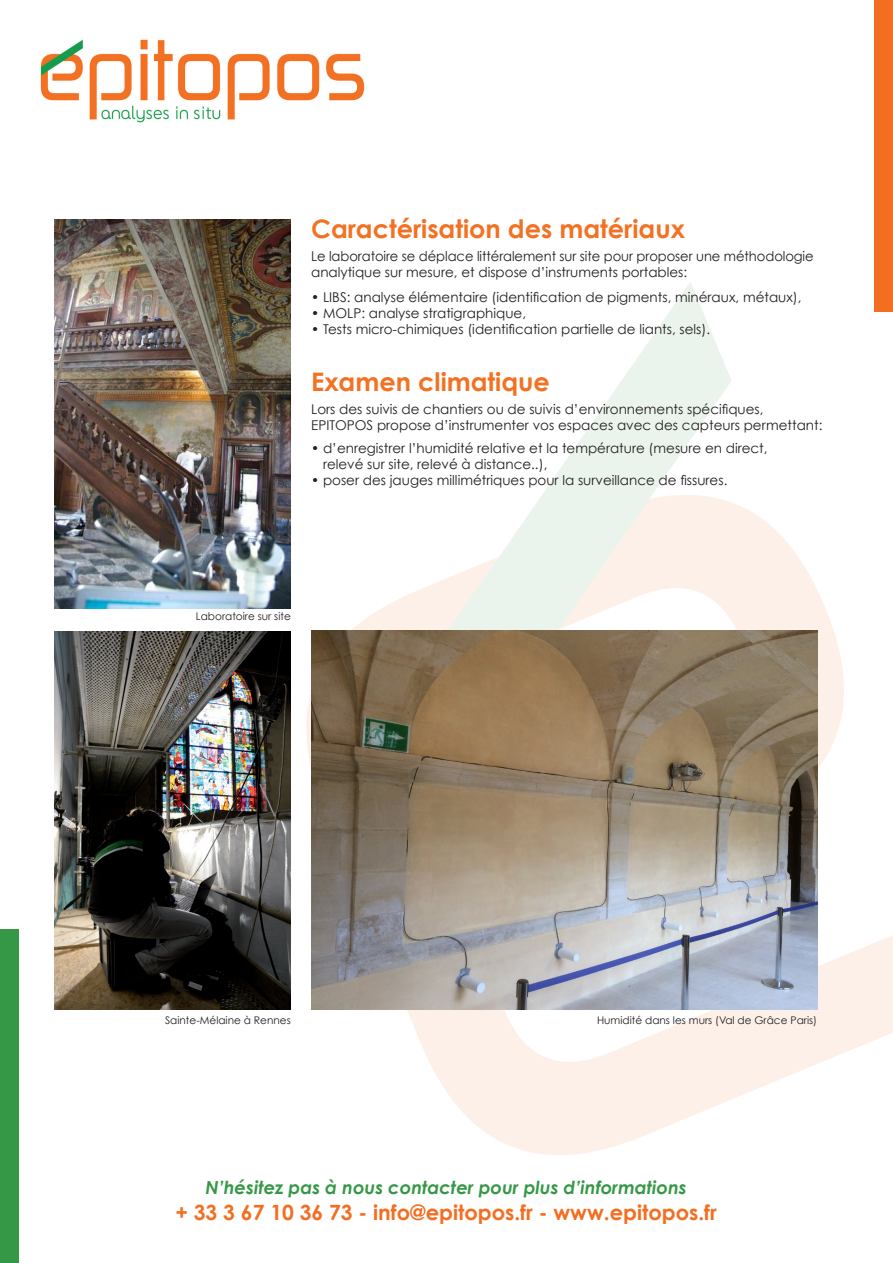
<style>
.page{position:relative;width:893px;height:1263px;background:#fff}
.page>*{position:absolute;margin:0;border:0;box-sizing:border-box;transform-origin:0 0}
.t1{font:700 25.5px "Century Gothic";color:#f37123}
.t2{font:700 21px "Century Gothic";color:#f36e21}
.t3{font:italic 700 18px "Century Gothic";color:#359847}
.t4{font:13.5px/16.2px "Century Gothic";color:#231f20}
.t5{font:10.5px "Century Gothic";color:#231f20}
</style>
<div class="page">
<svg style="left:282px;top:503px;width:611px;height:652px"></svg>
<svg style="left:324px;top:282px;width:408px;height:348px"></svg>
<img style="left:311px;top:630px;width:506px;height:379px">
<div style="left:874px;top:0;width:19px;height:311px;background:#f36e21"></div>
<div style="left:0;top:929px;width:18px;height:334px;background:#359847"></div>
<img style="left:55px;top:219px;width:236px;height:390px">
<img style="left:55px;top:631px;width:236px;height:378px">
<img style="left:40px;top:39px;width:325px;height:84px">
<p class="t1" style="left:311px;top:213px;width:375px">Caractérisation des matériaux</p>
<p class="t4" style="left:311px;top:248px;width:504px">Le laboratoire se déplace littéralement sur site pour proposer une méthodologie analytique sur mesure, et dispose d’instruments portables:</p>
<p class="t4" style="left:311px;top:288px;width:492px">• LIBS: analyse élémentaire (identification de pigments, minéraux, métaux),</p>
<p class="t4" style="left:311px;top:305px;width:216px">• MOLP: analyse stratigraphique,</p>
<p class="t4" style="left:311px;top:321px;width:401px">• Tests micro-chimiques (identification partielle de liants, sels).</p>
<p class="t1" style="left:311px;top:366px;width:240px">Examen climatique</p>
<p class="t4" style="left:311px;top:401px;width:454px">Lors des suivis de chantiers ou de suivis d’environnements spécifiques,</p>
<p class="t4" style="left:311px;top:417px;width:513px">EPITOPOS propose d’instrumenter vos espaces avec des capteurs permettant:</p>
<p class="t4" style="left:323px;top:439px;width:446px;text-indent:-12px">• d’enregistrer l’humidité relative et la température (mesure en direct, relevé sur site, relevé à distance..),</p>
<p class="t4" style="left:311px;top:472px;width:418px">• poser des jauges millimétriques pour la surveillance de fissures.</p>
<p class="t5" style="left:196px;top:609px;width:96px">Laboratoire sur site</p>
<p class="t5" style="left:165px;top:1014px;width:127px">Sainte-Mélaine à Rennes</p>
<p class="t5" style="left:597px;top:1014px;width:221px">Humidité dans les murs (Val de Grâce Paris)</p>
<p class="t3" style="left:205px;top:1176px;width:483px">N’hésitez pas à nous contacter pour plus d’informations</p>
<p class="t2" style="left:175px;top:1199px;width:543px">+ 33 3 67 10 36 73 - info@epitopos.fr - www.epitopos.fr</p>
</div>
